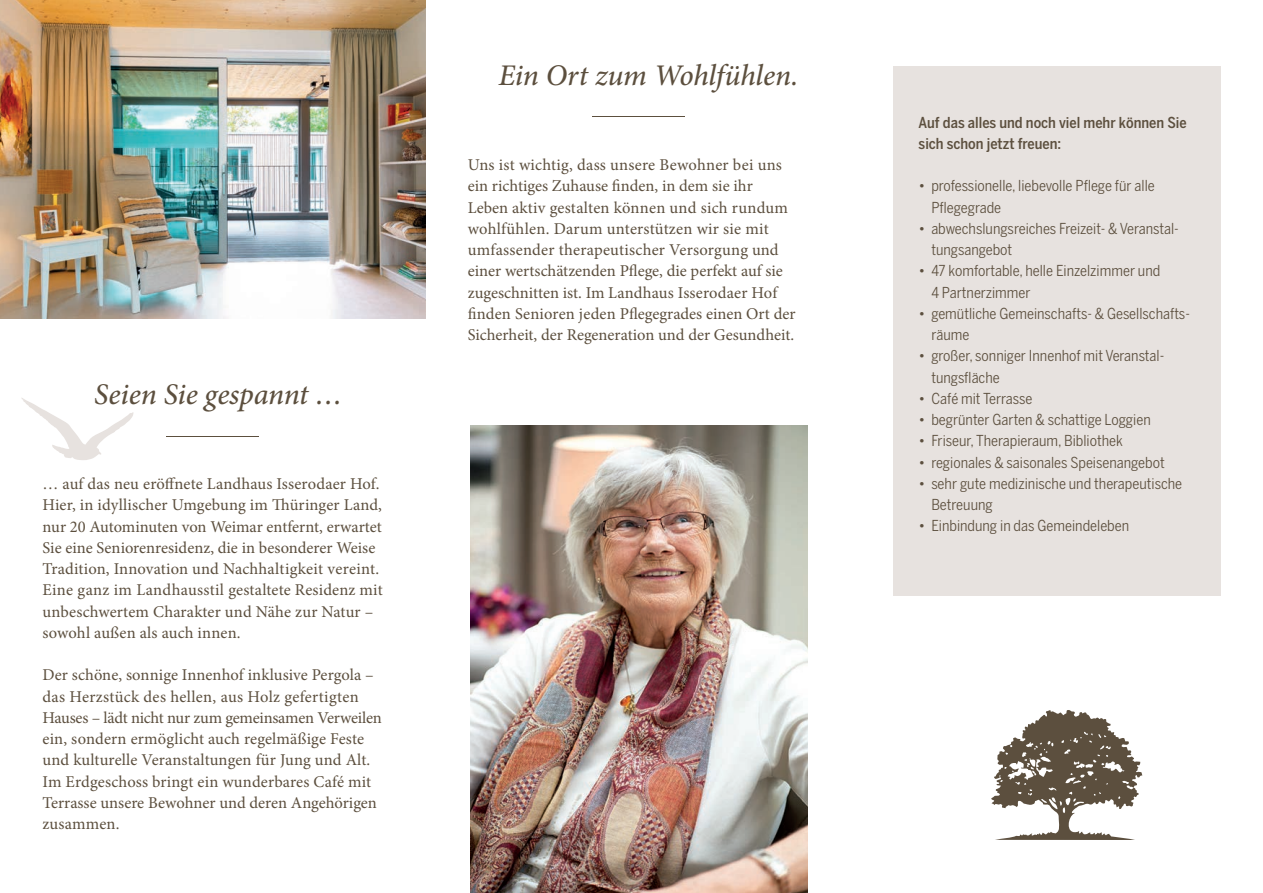
<style>
.page{position:relative;width:1263px;height:893px;background:#fff}
.page>*{position:absolute;margin:0;border:0;box-sizing:border-box;transform-origin:0 0}
.t1{font:italic 500 30px "Minion Pro";letter-spacing:-.005em;color:#5c4f3e}
.t2{font:16.5px/21.3px "Minion Pro";letter-spacing:.005em;color:#5c4f3e}
.t3{font:15px/21.3px "Benton Sans Cond";color:#5c4f3e}
.t4{font:500 15px/21.3px "Benton Sans Cond";color:#5c4f3e}
</style>
<div class="page">
<img style="left:0;top:0;width:425px;height:319px">
<hr style="left:592px;top:116px;width:92px;height:1px;background:#5c4f3e">
<img style="left:470px;top:425px;width:338px;height:468px">
<svg style="left:991px;top:710px;width:151px;height:130px"></svg>
<hr style="left:166px;top:436px;width:93px;height:1px;background:#5c4f3e">
<svg style="left:21px;top:398px;width:113px;height:62px"></svg>
<div style="left:893px;top:66px;width:327px;height:529px;background:#e7e2df"></div>
<h1 class="t1" style="left:94px;top:374px;width:250px">Seien Sie gespannt …</h1>
<p class="t2" style="left:43px;top:473px;width:342px">… auf das neu eröffnete Landhaus Isserodaer Hof.<br>Hier, in idyllischer Umgebung im Thüringer Land, nur 20 Autominuten von Weimar entfernt, erwartet Sie eine Seniorenresidenz, die in besonderer Weise Tradition, Innovation und Nachhaltigkeit vereint.<br>Eine ganz im Landhausstil gestaltete Residenz mit unbeschwertem Charakter und Nähe zur Natur – sowohl außen als auch innen.</p>
<p class="t2" style="left:43px;top:664px;width:341px">Der schöne, sonnige Innenhof inklusive Pergola – das Herzstück des hellen, aus Holz gefertigten Hauses – lädt nicht nur zum gemeinsamen Verweilen ein, sondern ermöglicht auch regelmäßige Feste und kulturelle Veranstaltungen für Jung und Alt.<br>Im Erdgeschoss bringt ein wunderbares Café mit Terrasse unsere Bewohner und deren Angehörigen zusammen.</p>
<h1 class="t1" style="left:499px;top:55px;width:301px">Ein Ort zum Wohlfühlen.</h1>
<p class="t2" style="left:468px;top:154px;width:329px">Uns ist wichtig, dass unsere Bewohner bei uns ein richtiges Zuhause finden, in dem sie ihr Leben aktiv gestalten können und sich rundum wohlfühlen. Darum unterstützen wir sie mit umfassender therapeutischer Versorgung und einer wertschätzenden Pflege, die perfekt auf sie zugeschnitten ist. Im Landhaus Isserodaer Hof finden Senioren jeden Pflegegrades einen Ort der Sicherheit, der Regeneration und der Gesundheit.</p>
<p class="t4" style="left:918px;top:111px;width:270px">Auf das alles und noch viel mehr können Sie sich schon jetzt freuen:</p>
<p class="t3" style="left:931px;top:175px;width:225px;text-indent:-13px">• professionelle, liebevolle Pflege für alle<br>Pflegegrade</p>
<p class="t3" style="left:931px;top:218px;width:249px;text-indent:-13px">• abwechslungsreiches Freizeit- &amp; Veranstal&shy;tungsangebot</p>
<p class="t3" style="left:931px;top:260px;width:231px;text-indent:-13px">• 47 komfortable, helle Einzelzimmer und<br>4 Partnerzimmer</p>
<p class="t3" style="left:931px;top:303px;width:260px;text-indent:-13px">• gemütliche Gemeinschafts- &amp; Gesellschafts&shy;räume</p>
<p class="t3" style="left:931px;top:345px;width:234px;text-indent:-13px">• großer, sonniger Innenhof mit Veranstal&shy;tungsfläche</p>
<p class="t3" style="left:918px;top:388px;width:115px">• Café mit Terrasse</p>
<p class="t3" style="left:918px;top:409px;width:234px">• begrünter Garten &amp; schattige Loggien</p>
<p class="t3" style="left:918px;top:430px;width:206px">• Friseur, Therapieraum, Bibliothek</p>
<p class="t3" style="left:918px;top:451px;width:248px">• regionales &amp; saisonales Speisenangebot</p>
<p class="t3" style="left:931px;top:473px;width:252px;text-indent:-13px">• sehr gute medizinische und therapeutische<br>Betreuung</p>
<p class="t3" style="left:918px;top:515px;width:212px">• Einbindung in das Gemeindeleben</p>
</div>
